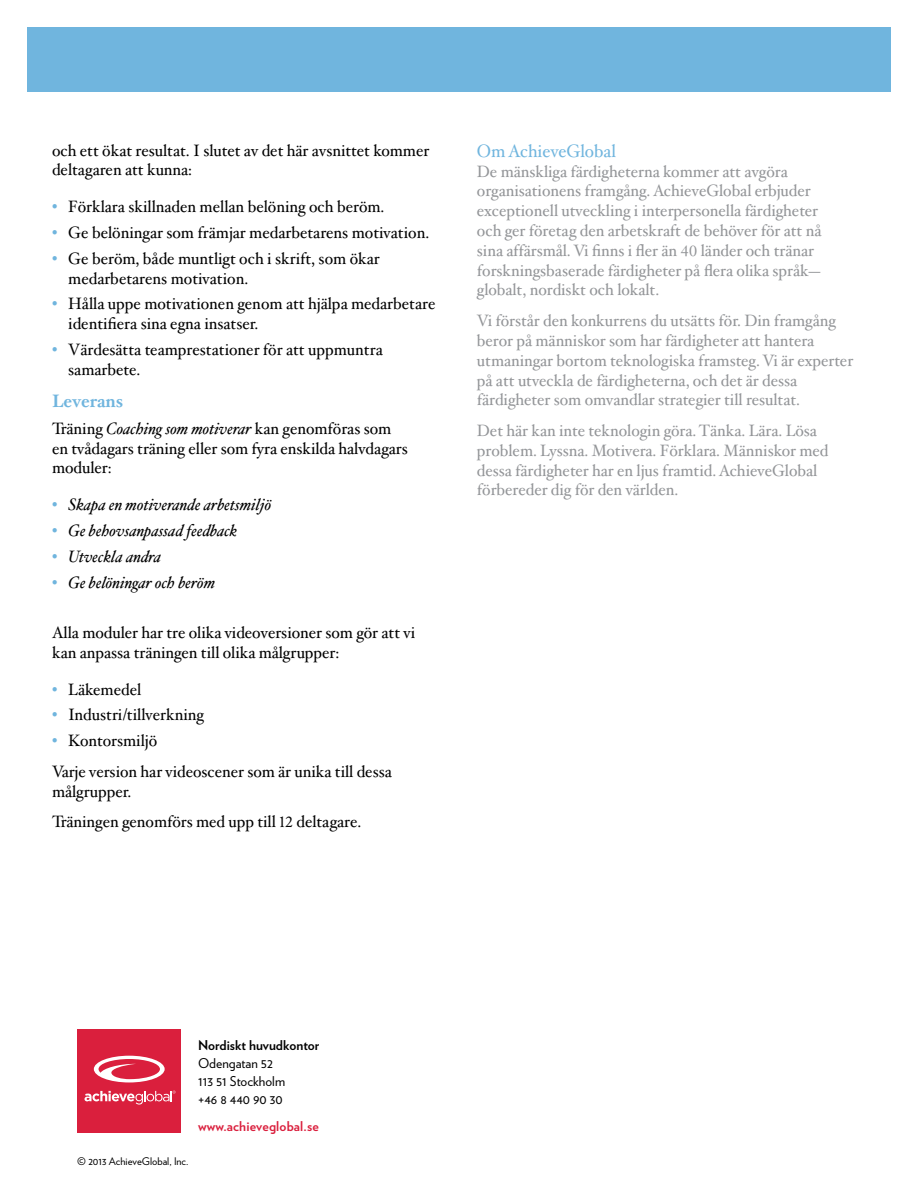
<style>
.page{position:relative;width:918px;height:1188px;background:#fff}
.page>*{position:absolute;margin:0;border:0;box-sizing:border-box;transform-origin:0 0}
.t1{font:18px "Hoefler Txt";color:#70b5de;scale:.96 1}
.t2{font:700 18px "Hoefler Txt";color:#70b5de;scale:.96 1}
.t3{font:16.5px/19.8px "Hoefler Txt";color:#939598;scale:.96 1}
.t4{font:16.5px/19.8px "Hoefler Txt";color:#000;scale:.96 1}
.t5{font:italic 16.5px "Hoefler Txt";color:#000;scale:.96 1}
.t6{font:13.5px/18px "Verlag";color:#000}
.t7{font:700 13.5px "Verlag";letter-spacing:.01em;color:#da1f3d}
.t8{font:700 13.5px "Verlag";color:#000}
.t9{font:10.5px "Verlag";color:#000}
.s1{color:#70b5de}
.s2{font-style:italic}
.s3{font-style:normal;color:#70b5de}
.s4{font-family:"Hoefler Txt Roman Alt";font-size:15px}
</style>
<div class="page">
<div style="left:27px;top:27px;width:864px;height:64px;background:#70b5de"></div>
<div style="left:77px;top:1030px;width:103px;height:103px;background:#da1f3d"></div>
<svg style="left:94px;top:1056px;width:71px;height:26px"></svg>
<svg style="left:85px;top:1091px;width:91px;height:14px"></svg>
<p class="t4" style="left:52px;top:140px;width:394px">och ett ökat resultat. I slutet av det här avsnittet kommer deltagaren att kunna:</p>
<p class="t4" style="left:52px;top:196px;width:348px"><span class="s1">•</span> Förklara skillnaden mellan belöning och beröm.</p>
<p class="t4" style="left:52px;top:222px;width:394px"><span class="s1">•</span> Ge belöningar som främjar medarbetarens motivation.</p>
<p class="t4" style="left:68px;top:248px;width:326px;text-indent:-16px"><span class="s1">•</span> Ge beröm, både muntligt och i skrift, som ökar medarbetarens motivation.</p>
<p class="t4" style="left:68px;top:294px;width:384px;text-indent:-16px"><span class="s1">•</span> Hålla uppe motivationen genom att hjälpa medarbetare identifiera sina egna insatser.</p>
<p class="t4" style="left:68px;top:339px;width:329px;text-indent:-16px"><span class="s1">•</span> Värdesätta teamprestationer för att uppmuntra samarbete.</p>
<p class="t2" style="left:52px;top:390px;width:76px">Leverans</p>
<p class="t4" style="left:52px;top:418px;width:372px">Träning <span class="s2">Coaching som motiverar</span> kan genomföras som en tvådagars träning eller som fyra enskilda halvdagars moduler:</p>
<p class="t5" style="left:52px;top:494px;width:230px"><span class="s3">•</span> Skapa en motiverande arbetsmiljö</p>
<p class="t5" style="left:52px;top:520px;width:195px"><span class="s3">•</span> Ge behovsanpassad feedback</p>
<p class="t5" style="left:52px;top:546px;width:115px"><span class="s3">•</span> Utveckla andra</p>
<p class="t5" style="left:52px;top:572px;width:171px"><span class="s3">•</span> Ge belöningar och beröm</p>
<p class="t4" style="left:52px;top:622px;width:380px">Alla moduler har tre olika videoversioner som gör att vi kan anpassa träningen till olika målgrupper:</p>
<p class="t4" style="left:52px;top:679px;width:94px"><span class="s1">•</span> Läkemedel</p>
<p class="t4" style="left:52px;top:705px;width:160px"><span class="s1">•</span> Industri/tillverkning</p>
<p class="t4" style="left:52px;top:725px;width:355px;line-height:30.6px"><span class="s1">•</span> Kontorsmiljö<br>Varje version har videoscener som är unika till dessa</p>
<p class="t4" style="left:52px;top:775px;width:324px;line-height:30.6px">målgrupper.<br>Träningen genomförs med upp till <span class="s4">12</span> deltagare.</p>
<p class="t1" style="left:477px;top:140px;width:146px">Om AchieveGlobal</p>
<p class="t3" style="left:477px;top:161px;width:361px">De mänskliga färdigheterna kommer att avgöra organisationens framgång. AchieveGlobal erbjuder exceptionell utveckling i interpersonella färdigheter och ger företag den arbetskraft de behöver för att nå sina affärsmål. Vi finns i fler än <span class="s4">40</span> länder och tränar forskningsbaserade färdigheter på flera olika språk— globalt, nordiskt och lokalt.</p>
<p class="t3" style="left:477px;top:310px;width:394px">Vi förstår den konkurrens du utsätts för. Din framgång beror på människor som har färdigheter att hantera utmaningar bortom teknologiska framsteg. Vi är experter på att utveckla de färdigheterna, och det är dessa färdigheter som omvandlar strategier till resultat.</p>
<p class="t3" style="left:477px;top:420px;width:368px">Det här kan inte teknologin göra. Tänka. Lära. Lösa problem. Lyssna. Motivera. Förklara. Människor med dessa färdigheter har en ljus framtid. AchieveGlobal förbereder dig för den världen.</p>
<p class="t9" style="left:77px;top:1153px;width:113px">© 2013 AchieveGlobal, Inc.</p>
<p class="t8" style="left:198px;top:1034px;width:123px">Nordiskt huvudkontor</p>
<p class="t6" style="left:198px;top:1053px;width:88px">Odengatan 52<br>113 51 Stockholm +46 8 440 90 30</p>
<p class="t7" style="left:198px;top:1115px;width:122px">www.achieveglobal.se</p>
</div>
